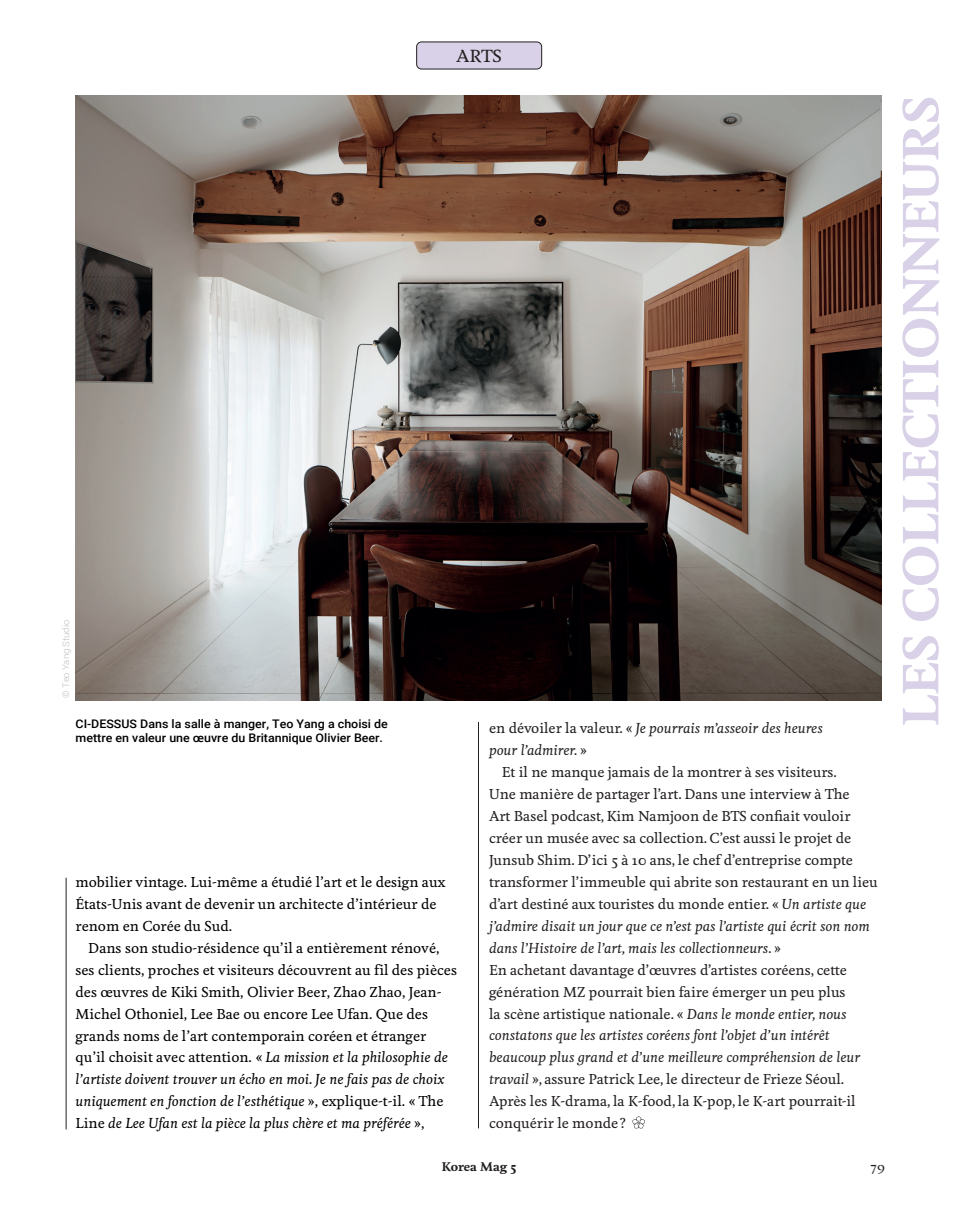
<style>
.page{position:relative;width:957px;height:1212px;background:#fff}
.page>*{position:absolute;margin:0;border:0;box-sizing:border-box;transform-origin:0 0}
.t1{font:700 47.85px "Feijoa";color:#d9d1e7;scale:1.05 1}
.t2{font:500 16.5px "Feijoa";color:#231f20;scale:1.05 1}
.t3{font:500 13.5px/21.9px "Feijoa";color:#231f20}
.t4{font:500 13.5px/21.9px "Feijoa";color:#000}
.t5{font:italic 500 13.5px/21.9px "Feijoa";color:#231f20}
.t6{font:500 11.85px/14.2px "Roboto";color:#000;scale:1.05 1}
.t7{font:700 11.85px "Feijoa";color:#231f20;scale:1.05 1}
.t8{font:500 11.85px "Feijoa";color:#231f20;scale:1.05 1}
.t9{font:300 9px "Roboto";color:#bcbdc0;scale:1.05 1}
.s1{font-style:italic}
.s2{font-style:normal}
</style>
<div class="page">
<div style="left:417px;top:42px;width:125px;height:27px;background:#d9d1e7;border-radius:5px"></div>
<div style="left:416px;top:42px;width:126px;height:27px;border:1px solid #231f20;border-radius:5px"></div>
<hr style="left:66px;top:878px;width:1px;height:251px;background:#231f20">
<img style="left:76px;top:96px;width:805px;height:604px">
<svg style="left:632px;top:1116px;width:13px;height:12px"></svg>
<hr style="left:478px;top:722px;width:1px;height:406px;background:#231f20">
<p class="t9" style="left:60px;top:697px;width:75px;rotate:-90deg">© Teo Yang Studio</p>
<p class="t2" style="left:456px;top:46px;width:45px">ARTS</p>
<p class="t6" style="left:76px;top:717px;width:299px">CI-DESSUS Dans la salle à manger, Teo Yang a choisi de mettre en valeur une œuvre du Britannique Olivier Beer.</p>
<p class="t4" style="left:76px;top:871px;width:371px">mobilier vintage. Lui-même a étudié l’art et le design aux<br>États-Unis avant de devenir un architecte d’intérieur de renom en Corée du Sud.</p>
<p class="t4" style="left:76px;top:937px;width:383px;text-indent:13px">Dans son studio-résidence qu’il a entièrement rénové, ses clients, proches et visiteurs découvrent au fil des pièces des œuvres de Kiki Smith, Olivier Beer, Zhao Zhao, Jean-Michel Othoniel, Lee Bae ou encore Lee Ufan. Que des grands noms de l’art contemporain coréen et étranger qu’il choisit avec attention. « <span class="s1">La mission et la philosophie de l’artiste doivent trouver un écho en moi. Je ne fais pas de choix uniquement en fonction de l’esthétique</span> », explique-t-il. « The Line <span class="s1">de Lee Ufan est la pièce la plus chère et ma préférée</span> »,</p>
<p class="t5" style="left:489px;top:717px;width:335px"><span class="s2">en dévoiler la valeur. «</span> Je pourrais m’asseoir des heures pour l’admirer. <span class="s2">»</span></p>
<p class="t3" style="left:489px;top:761px;width:390px;text-indent:13px">Et il ne manque jamais de la montrer à ses visiteurs.<br>Une manière de partager l’art. Dans une interview à The<br>Art Basel podcast, Kim Namjoon de BTS confiait vouloir créer un musée avec sa collection. C’est aussi le projet de Junsub Shim. D’ici 5 à 10 ans, le chef d’entreprise compte transformer l’immeuble qui abrite son restaurant en un lieu d’art destiné aux touristes du monde entier. « <span class="s1">Un artiste que j’admire disait un jour que ce n’est pas l’artiste qui écrit son nom dans l’Histoire de l’art, mais les collectionneurs.</span> »<br>En achetant davantage d’œuvres d’artistes coréens, cette génération MZ pourrait bien faire émerger un peu plus<br>la scène artistique nationale. « <span class="s1">Dans le monde entier, nous constatons que les artistes coréens font l’objet d’un intérêt beaucoup plus grand et d’une meilleure compréhension de leur travail</span> », assure Patrick Lee, le directeur de Frieze Séoul.<br>Après les K-drama, la K-food, la K-pop, le K-art pourrait-il conquérir le monde?</p>
<p class="t7" style="left:442px;top:1158px;width:73px">Korea Mag 5</p>
<p class="t8" style="left:871px;top:1159px;width:15px">79</p>
<h1 class="t1" style="left:887px;top:726px;width:602px;rotate:-90deg">LES COLLECTIONNEURS</h1>
</div>
